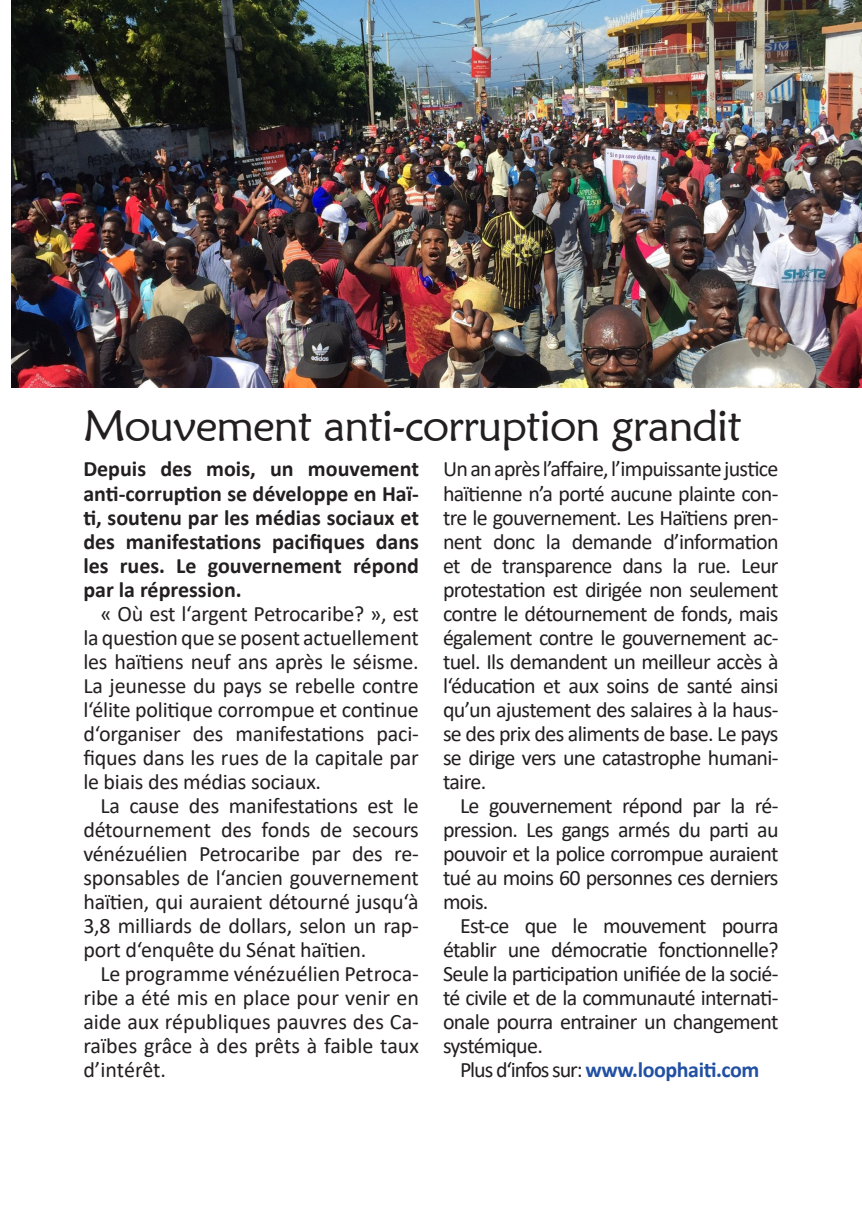
<style>
.page{position:relative;width:862px;height:1214px;background:#fff}
.page>*{position:absolute;margin:0;border:0;box-sizing:border-box;transform-origin:0 0}
.t1{font:44px "Maiandra GD";letter-spacing:-.02em;color:#231f20}
.t2{font:22px/24px "Calibri";letter-spacing:-.03em;color:#231f20;text-align:justify}
.t3{font:700 22px/24px "Calibri";color:#231f20;text-align:justify}
.t4{font:700 22px "Calibri";letter-spacing:-.02em;color:#2150a2}
.s1{font-weight:400;color:#231f20}
</style>
<div class="page">
<img style="left:11px;top:0;width:851px;height:387px">
<p class="t1" style="left:83px;top:398px;width:660px">Mouvement anti-corruption grandit</p>
<p class="t2" style="left:443px;top:456px;width:337px">Un an après l’affaire, l’impuissante justice haïtienne n’a porté aucune plainte con&shy;tre le gouvernement. Les Haïtiens pren&shy;nent donc la demande d’information et de transparence dans la rue. Leur protestation est dirigée non seulement contre le détournement de fonds, mais également contre le gouvernement ac&shy;tuel. Ils demandent un meilleur accès à l‘éducation et aux soins de santé ainsi qu’un ajustement des salaires à la haus&shy;se des prix des aliments de base. Le pays se dirige vers une catastrophe humani&shy;taire.</p>
<p class="t2" style="left:443px;top:792px;width:337px;text-indent:17px">Le gouvernement répond par la ré&shy;pression. Les gangs armés du parti au pouvoir et la police corrompue auraient tué au moins 60 personnes ces derniers mois.</p>
<p class="t2" style="left:443px;top:912px;width:337px;text-indent:17px">Est-ce que le mouvement pourra établir une démocratie fonctionnelle?<br>Seule la participation unifiée de la socié&shy;té civile et de la communauté internati&shy;onale pourra entrainer un changement systémique.</p>
<p class="t4" style="left:460px;top:1053px;width:301px"><span class="s1">Plus d‘infos sur:</span> www.loophaiti.com</p>
<p class="t3" style="left:83px;top:457px;width:337px">Depuis des mois, un mouvement anti-corruption se développe en Haï&shy;ti, soutenu par les médias sociaux et des manifestations pacifiques dans les rues. Le gouvernement répond par la répression.</p>
<p class="t2" style="left:83px;top:600px;width:337px;text-indent:17px">« Où est l‘argent Petrocaribe? », est la question que se posent actuellement les haïtiens neuf ans après le séisme.<br>La jeunesse du pays se rebelle contre l‘élite politique corrompue et continue d‘organiser des manifestations paci&shy;fiques dans les rues de la capitale par le biais des médias sociaux.</p>
<p class="t2" style="left:83px;top:792px;width:337px;text-indent:17px">La cause des manifestations est le détournement des fonds de secours vénézuélien Petrocaribe par des re&shy;sponsables de l‘ancien gouvernement haïtien, qui auraient détourné jusqu‘à 3,8 milliards de dollars, selon un rap&shy;port d‘enquête du Sénat haïtien.</p>
<p class="t2" style="left:83px;top:960px;width:337px;text-indent:17px">Le programme vénézuélien Petroca&shy;ribe a été mis en place pour venir en aide aux républiques pauvres des Ca&shy;raïbes grâce à des prêts à faible taux d’intérêt.</p>
</div>
